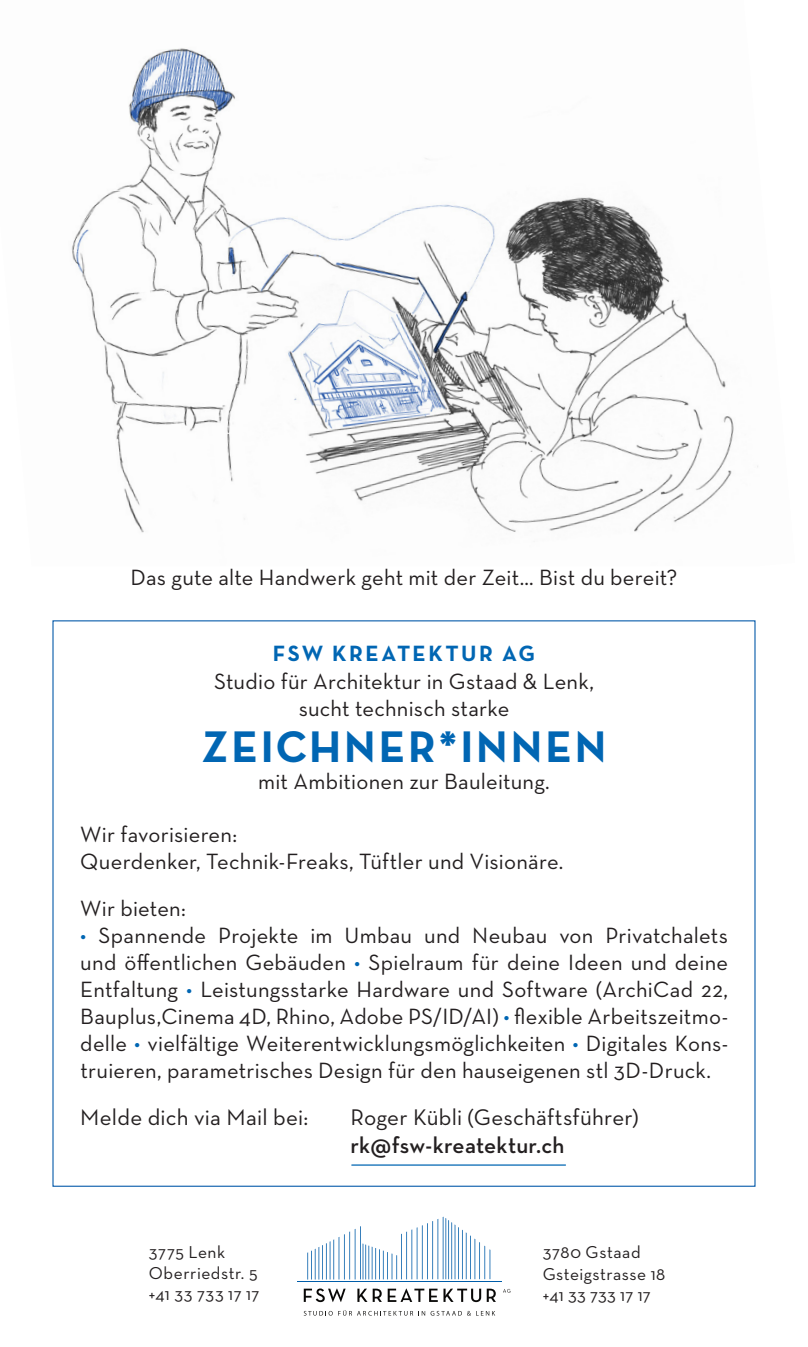
<style>
.page{position:relative;width:808px;height:1347px;background:#fff}
.page>*{position:absolute;margin:0;border:0;box-sizing:border-box;transform-origin:0 0}
.t1{font:700 45px "Neutra Text";letter-spacing:.065em;color:#0166b3}
.t2{font:23px "Neutra Text";letter-spacing:.01em;color:#231f20}
.t3{font:600 23px "Neutra Text";letter-spacing:.01em;color:#231f20}
.t4{font:22.5px/27px "Neutra Text";letter-spacing:.01em;color:#231f20;text-align:justify}
.t5{font:700 22.5px "Neutra Text";letter-spacing:.105em;color:#0166b3}
.t6{font:17.5px "Neutra Text";letter-spacing:.03em;color:#231f20}
.t7{font:17.5px "Neutra Text";letter-spacing:.01em;color:#231f20}
.s1{color:#0166b3}
</style>
<div class="page">
<hr style="left:352px;top:1164px;width:213px;height:1px;background:#0166b3">
<img style="left:71px;top:48px;width:687px;height:485px">
<svg style="left:304px;top:1288px;width:42px;height:14px"></svg>
<svg style="left:357px;top:1288px;width:10px;height:13px"></svg>
<svg style="left:373px;top:1288px;width:9px;height:13px"></svg>
<svg style="left:388px;top:1288px;width:93px;height:14px"></svg>
<svg style="left:487px;top:1288px;width:9px;height:13px"></svg>
<svg style="left:503px;top:1288px;width:7px;height:4px"></svg>
<svg style="left:304px;top:1310px;width:191px;height:5px"></svg>
<hr style="left:297px;top:1281px;width:205px;height:1px;background:#005da9">
<svg style="left:307px;top:1250px;width:5px;height:29px"></svg>
<hr style="left:315px;top:1248px;width:1px;height:31px;background:#005da9">
<hr style="left:318px;top:1246px;width:1px;height:33px;background:#005da9">
<hr style="left:322px;top:1244px;width:1px;height:35px;background:#005da9">
<hr style="left:326px;top:1243px;width:1px;height:36px;background:#005da9">
<hr style="left:330px;top:1241px;width:1px;height:38px;background:#005da9">
<hr style="left:333px;top:1239px;width:1px;height:40px;background:#005da9">
<hr style="left:339px;top:1236px;width:1px;height:43px;background:#005da9">
<hr style="left:344px;top:1234px;width:1px;height:45px;background:#005da9">
<hr style="left:349px;top:1231px;width:1px;height:48px;background:#005da9">
<hr style="left:355px;top:1228px;width:1px;height:51px;background:#005da9">
<hr style="left:360px;top:1226px;width:1px;height:53px;background:#005da9">
<hr style="left:363px;top:1243px;width:1px;height:36px;background:#005da9">
<hr style="left:365px;top:1244px;width:1px;height:35px;background:#005da9">
<hr style="left:368px;top:1245px;width:1px;height:34px;background:#005da9">
<hr style="left:372px;top:1246px;width:1px;height:33px;background:#005da9">
<hr style="left:375px;top:1247px;width:1px;height:32px;background:#005da9">
<hr style="left:379px;top:1249px;width:1px;height:30px;background:#005da9">
<svg style="left:383px;top:1250px;width:14px;height:29px"></svg>
<hr style="left:401px;top:1233px;width:1px;height:46px;background:#005da9">
<hr style="left:406px;top:1231px;width:1px;height:48px;background:#005da9">
<hr style="left:411px;top:1229px;width:1px;height:50px;background:#005da9">
<hr style="left:417px;top:1227px;width:1px;height:52px;background:#005da9">
<hr style="left:422px;top:1225px;width:1px;height:54px;background:#005da9">
<hr style="left:427px;top:1223px;width:1px;height:56px;background:#005da9">
<hr style="left:432px;top:1220px;width:1px;height:59px;background:#005da9">
<hr style="left:437px;top:1218px;width:1px;height:61px;background:#005da9">
<hr style="left:443px;top:1216px;width:1px;height:63px;background:#005da9">
<hr style="left:445px;top:1217px;width:1px;height:62px;background:#005da9">
<hr style="left:448px;top:1219px;width:1px;height:60px;background:#005da9">
<hr style="left:451px;top:1222px;width:1px;height:57px;background:#005da9">
<hr style="left:455px;top:1224px;width:1px;height:55px;background:#005da9">
<hr style="left:458px;top:1227px;width:1px;height:52px;background:#005da9">
<hr style="left:462px;top:1229px;width:1px;height:50px;background:#005da9">
<hr style="left:466px;top:1232px;width:1px;height:47px;background:#005da9">
<hr style="left:470px;top:1235px;width:1px;height:44px;background:#005da9">
<hr style="left:474px;top:1238px;width:1px;height:41px;background:#005da9">
<hr style="left:479px;top:1241px;width:1px;height:38px;background:#005da9">
<hr style="left:484px;top:1245px;width:1px;height:34px;background:#005da9">
<hr style="left:490px;top:1249px;width:1px;height:30px;background:#005da9">
<p class="t4" style="left:131px;top:564px;width:548px">Das gute alte Handwerk geht mit der Zeit… Bist du bereit?</p>
<p class="t5" style="left:273px;top:639px;width:264px">FSW KREATEKTUR AG</p>
<p class="t4" style="left:214px;top:667px;width:381px">Studio für Architektur in Gstaad &amp; Lenk,</p>
<p class="t4" style="left:299px;top:694px;width:212px">sucht technisch starke</p>
<p class="t1" style="left:202px;top:718px;width:406px">ZEICHNER*INNEN</p>
<p class="t4" style="left:258px;top:767px;width:293px">mit Ambitionen zur Bauleitung.</p>
<p class="t4" style="left:80px;top:820px;width:158px">Wir favorisieren:</p>
<p class="t4" style="left:80px;top:847px;width:485px">Querdenker, Technik-Freaks, Tüftler und Visionäre.</p>
<p class="t4" style="left:80px;top:894px;width:107px">Wir bieten:</p>
<p class="t4" style="left:80px;top:921px;width:649px"><span class="s1">•</span> Spannende Projekte im Umbau und Neubau von Privatchalets und öffentlichen Gebäuden <span class="s1">•</span> Spielraum für deine Ideen und deine Entfaltung <span class="s1">•</span> Leistungsstarke Hardware und Software (ArchiCad 22, Bauplus, Cinema 4D, Rhino, Adobe PS/ID/AI) <span class="s1">•</span> flexible Arbeitszeitmo&shy;delle <span class="s1">•</span> vielfältige Weiterentwicklungsmöglichkeiten <span class="s1">•</span> Digitales Kons&shy;truieren, parametrisches Design für den hauseigenen stl 3D-Druck.</p>
<p class="t2" style="left:80px;top:1103px;width:229px">Melde dich via Mail bei:</p>
<p class="t2" style="left:350px;top:1103px;width:290px">Roger Kübli (Geschäftsführer)</p>
<p class="t3" style="left:350px;top:1131px;width:216px">rk@fsw-kreatektur.ch</p>
<p class="t6" style="left:149px;top:1241px;width:78px">3775 Lenk</p>
<p class="t6" style="left:149px;top:1262px;width:110px">Oberriedstr. 5</p>
<p class="t6" style="left:149px;top:1283px;width:112px">+41 33 733 17 17</p>
<p class="t6" style="left:543px;top:1241px;width:100px">3780 Gstaad</p>
<p class="t6" style="left:543px;top:1263px;width:124px">Gsteigstrasse 18</p>
<p class="t7" style="left:543px;top:1284px;width:110px">+41 33 733 17 17</p>
</div>
